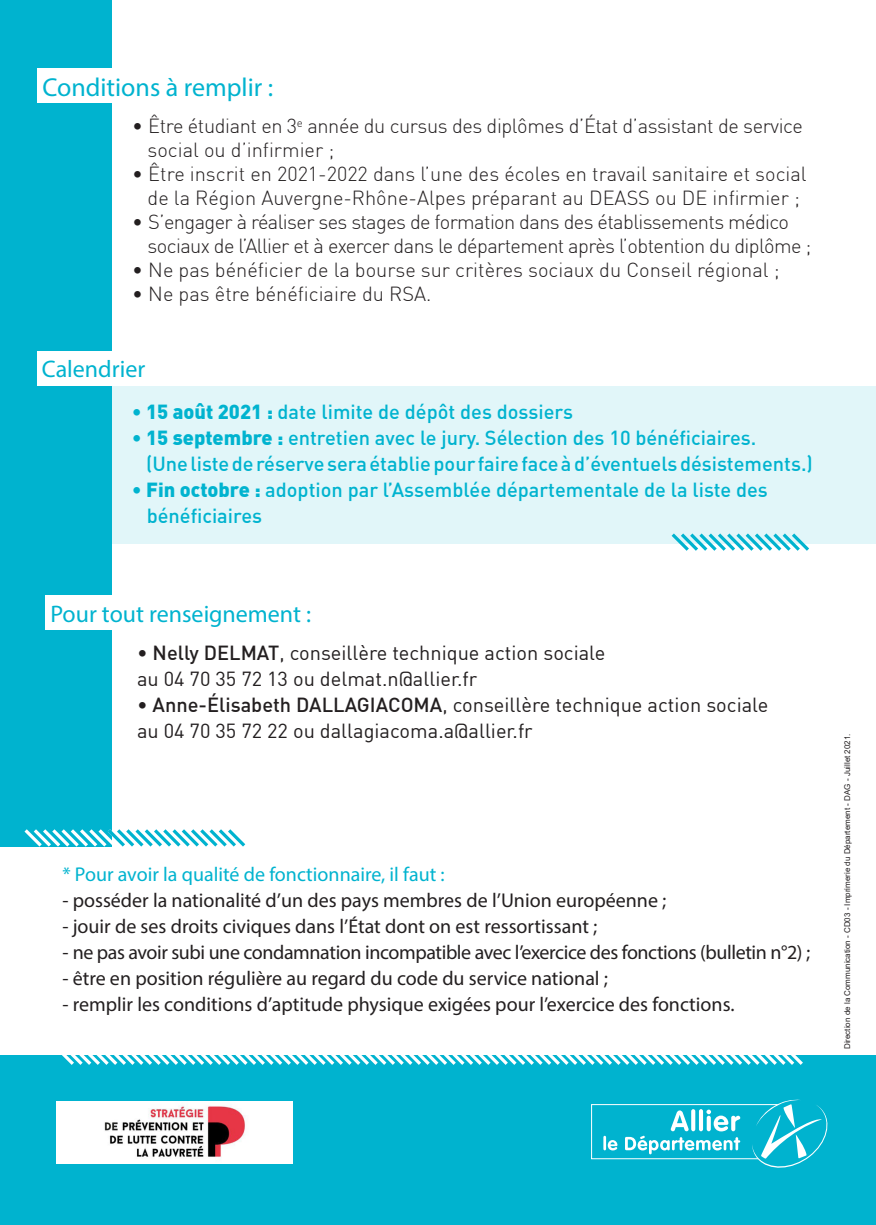
<style>
.page{position:relative;width:876px;height:1225px;background:#fff}
.page>*{position:absolute;margin:0;border:0;box-sizing:border-box;transform-origin:0 0}
.t1{font:26px "Myriad Pro";color:#00b3cf}
.t2{font:24px "Myriad Pro";color:#00b3cf}
.t3{font:300 20px/24px "DIN";letter-spacing:-.01em;color:#231f20}
.t4{font:20px "Myriad Pro";color:#231f20}
.t5{font:500 20px/26px "DIN";color:#00b3cf}
.t6{font:20px "DIN";color:#231f20}
.t7{font:300 20px/24px "DIN";letter-spacing:-.03em;color:#231f20}
.t8{font:20px "Myriad Pro";letter-spacing:-.02em;color:#231f20}
.t9{font:20px "Myriad Pro";color:#00b3cf}
.Texte_principal{font:8px "Arial";color:#231f20}
.s1{font-weight:900}
.s2{font-weight:500}
</style>
<div class="page">
<div style="left:108px;top:387px;width:768px;height:157px;background:#e1f6f9"></div>
<div style="left:0;top:0;width:112px;height:846px;background:#00b3cf"></div>
<div style="left:37px;top:69px;width:684px;height:34px;background:#fff"></div>
<div style="left:45px;top:595px;width:684px;height:34px;background:#fff"></div>
<div style="left:0;top:1055px;width:876px;height:170px;background:#00b3cf"></div>
<svg style="left:62px;top:1055px;width:741px;height:10px"></svg>
<svg style="left:21px;top:829px;width:225px;height:18px"></svg>
<div style="left:37px;top:351px;width:295px;height:34px;background:#fff"></div>
<svg style="left:671px;top:533px;width:138px;height:18px"></svg>
<svg style="left:591px;top:1099px;width:237px;height:68px"></svg>
<div style="left:57px;top:1101px;width:236px;height:62px;background:#fff"></div>
<img style="left:104px;top:1105px;width:141px;height:52px">
<p class="t1" style="left:42px;top:71px;width:232px">Conditions à remplir :</p>
<p class="t3" style="left:148px;top:114px;width:657px;text-indent:-15px">• Être étudiant en 3<sup>e</sup> année du cursus des diplômes d’État d’assistant de service social ou d’infirmier ;</p>
<p class="t3" style="left:132px;top:162px;width:676px;text-align:center">• Être inscrit en 2021-2022 dans l’une des écoles en travail sanitaire et social de la Région Auvergne-Rhône-Alpes préparant au DEASS ou DE infirmier ;</p>
<p class="t7" style="left:148px;top:210px;width:665px;text-indent:-15px">• S’engager à réaliser ses stages de formation dans des établissements médico sociaux de l’Allier et à exercer dans le département après l’obtention du diplôme ;</p>
<p class="t3" style="left:132px;top:258px;width:649px">• Ne pas bénéficier de la bourse sur critères sociaux du Conseil régional ;</p>
<p class="t3" style="left:132px;top:282px;width:301px">• Ne pas être bénéficiaire du RSA.</p>
<p class="t2" style="left:42px;top:354px;width:105px">Calendrier</p>
<p class="t5" style="left:132px;top:398px;width:442px"><span class="s1">• 15 août 2021 :</span> date limite de dépôt des dossiers</p>
<p class="t5" style="left:132px;top:424px;width:626px"><span class="s1">• 15 septembre :</span> entretien avec le jury. Sélection des 10 bénéficiaires.</p>
<p class="t5" style="left:146px;top:450px;width:668px">(Une liste de réserve sera établie pour faire face à d’éventuels désistements.)</p>
<p class="t5" style="left:147px;top:476px;width:623px;text-indent:-14px"><span class="s1">• Fin octobre :</span> adoption par l’Assemblée départementale de la liste des bénéficiaires</p>
<p class="t2" style="left:50px;top:598px;width:262px">Pour tout renseignement :</p>
<p class="t6" style="left:137px;top:640px;width:470px">• <span class="s2">Nelly DELMAT</span>, conseillère technique action sociale</p>
<p class="t6" style="left:137px;top:666px;width:342px">au 04 70 35 72 13 ou delmat.n@allier.fr</p>
<p class="t6" style="left:137px;top:692px;width:633px">• <span class="s2">Anne-Élisabeth DALLAGIACOMA</span>, conseillère technique action sociale</p>
<p class="t6" style="left:137px;top:718px;width:397px">au 04 70 35 72 22 ou dallagiacoma.a@allier.fr</p>
<p class="t9" style="left:62px;top:861px;width:384px">* Pour avoir la qualité de fonctionnaire, il faut :</p>
<p class="t4" style="left:62px;top:887px;width:606px">- posséder la nationalité d’un des pays membres de l’Union européenne ;</p>
<p class="t4" style="left:62px;top:913px;width:537px">- jouir de ses droits civiques dans l’État dont on est ressortissant ;</p>
<p class="t8" style="left:62px;top:939px;width:749px">- ne pas avoir subi une condamnation incompatible avec l’exercice des fonctions (bulletin n°2) ;</p>
<p class="t4" style="left:62px;top:965px;width:547px">- être en position régulière au regard du code du service national ;</p>
<p class="t4" style="left:62px;top:991px;width:674px">- remplir les conditions d’aptitude physique exigées pour l’exercice des fonctions.</p>
<p class="Texte_principal" style="left:842px;top:1049px;width:317px;rotate:-90deg">Direction de la Communication - CD03 - Imprimerie du Département - DAG - Juillet 2021.</p>
</div>
